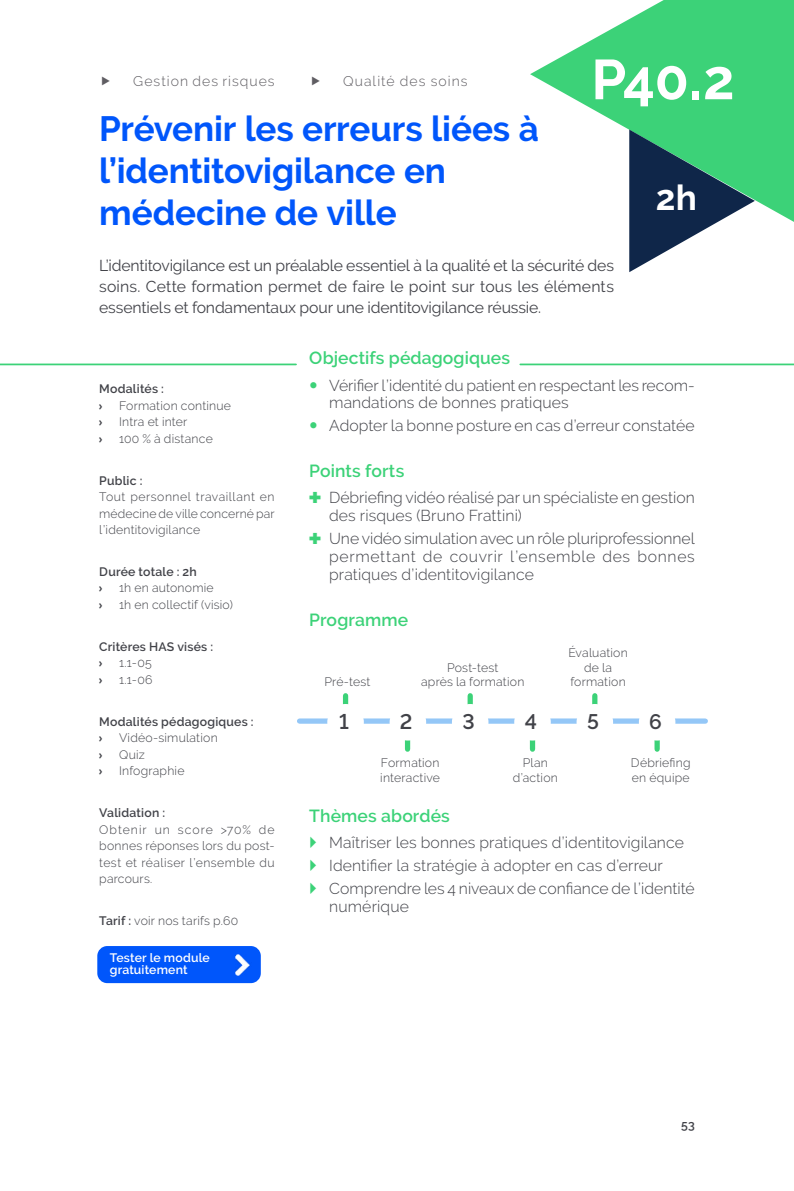
<style>
.page{position:relative;width:794px;height:1191px;background:#fff}
.page>*{position:absolute;margin:0;border:0;box-sizing:border-box;transform-origin:0 0}
.t1{font:700 56px "Raleway";color:#fff}
.t2{font:700 35px/42px "Raleway";letter-spacing:-.005em;color:#0056fb}
.t3{font:700 35px "Raleway";color:#fff}
.t4{font:600 21px "Raleway";color:#414248}
.t5{font:600 17.5px "Raleway";letter-spacing:.005em;color:#3cd278}
.t6{font:300 15.75px/17.8px "Raleway";letter-spacing:.005em;color:#414248}
.t7{font:15.75px/21px "Raleway";letter-spacing:-.01em;color:#414248;text-align:justify}
.t8{font:300 14px "Raleway";letter-spacing:.07em;color:#5f5d62}
.t9{font:300 12.25px/14.7px "Raleway";letter-spacing:.015em;color:#414248;text-align:center}
.t10{font:600 12.25px "Raleway";letter-spacing:.02em;color:#414248}
.t11{font:600 12.25px/12.2px "Raleway";letter-spacing:.01em;color:#fff}
.t12{font:700 12.25px "Quicksand";color:#414248}
.s1{font-weight:600}
.s2{color:#3cd278}
</style>
<div class="page">
<svg style="left:530px;top:0;width:264px;height:222px;fill:#3cd278"></svg>
<svg style="left:629px;top:129px;width:126px;height:143px"></svg>
<hr style="left:0;top:363px;width:296px;height:2px;background:#3cd278">
<hr style="left:520px;top:363px;width:274px;height:2px;background:#3cd278">
<div style="left:343px;top:695px;width:5px;height:29px;background:#3cd278"></div>
<div style="left:467px;top:695px;width:6px;height:29px;background:#3cd278"></div>
<div style="left:530px;top:720px;width:5px;height:29px;background:#3cd278"></div>
<div style="left:405px;top:720px;width:5px;height:29px;background:#3cd278"></div>
<div style="left:592px;top:695px;width:5px;height:29px;background:#3cd278"></div>
<div style="left:654px;top:720px;width:6px;height:29px;background:#3cd278"></div>
<div style="left:299px;top:718px;width:406px;height:5px;background:#94c7f7"></div>
<div style="left:327px;top:704px;width:37px;height:36px;background:#fff;border-radius:50%"></div>
<div style="left:389px;top:704px;width:37px;height:36px;background:#fff;border-radius:50%"></div>
<div style="left:452px;top:704px;width:36px;height:36px;background:#fff;border-radius:50%"></div>
<div style="left:514px;top:704px;width:37px;height:36px;background:#fff;border-radius:50%"></div>
<div style="left:576px;top:704px;width:37px;height:36px;background:#fff;border-radius:50%"></div>
<div style="left:639px;top:704px;width:36px;height:36px;background:#fff;border-radius:50%"></div>
<div style="left:97px;top:946px;width:164px;height:37px;background:#0056fb;border-radius:10px"></div>
<img style="left:235px;top:954px;width:15px;height:21px">
<p class="t8" style="left:133px;top:73px;width:143px">Gestion des risques</p>
<p class="t8" style="left:343px;top:73px;width:126px">Qualité des soins</p>
<h1 class="t1" style="left:591px;top:48px;width:145px">P40.2</h1>
<h2 class="t2" style="left:99px;top:108px;width:441px">Prévenir les erreurs liées à l’identitovigilance en médecine de ville</h2>
<p class="t7" style="left:99px;top:255px;width:516px">L’identitovigilance est un préalable essentiel à la qualité et la sécurité des soins. Cette formation permet de faire le point sur tous les éléments essentiels et fondamentaux pour une identitovigilance réussie.</p>
<h2 class="t3" style="left:656px;top:178px;width:43px">2h</h2>
<p class="t10" style="left:99px;top:382px;width:66px">Modalités :</p>
<p class="t12" style="left:99px;top:395px;width:5px">›</p>
<p class="t9" style="left:119px;top:398px;width:113px">Formation continue</p>
<p class="t12" style="left:99px;top:411px;width:5px">›</p>
<p class="t9" style="left:119px;top:414px;width:70px">Intra et inter</p>
<p class="t12" style="left:99px;top:428px;width:5px">›</p>
<p class="t9" style="left:119px;top:431px;width:95px">100 % à distance</p>
<p class="t10" style="left:99px;top:473px;width:45px">Public :</p>
<p class="t9" style="left:99px;top:488px;width:177px;line-height:16.4px;text-align:justify">Tout personnel travaillant en médecine de ville concerné par l’identitovigilance</p>
<p class="t10" style="left:99px;top:564px;width:99px">Durée totale : 2h</p>
<p class="t12" style="left:99px;top:578px;width:5px">›</p>
<p class="t9" style="left:119px;top:581px;width:96px">1h en autonomie</p>
<p class="t12" style="left:99px;top:594px;width:5px">›</p>
<p class="t9" style="left:119px;top:597px;width:115px">1h en collectif (visio)</p>
<p class="t10" style="left:99px;top:639px;width:115px">Critères HAS visés :</p>
<p class="t12" style="left:99px;top:653px;width:5px">›</p>
<p class="t9" style="left:119px;top:655px;width:34px">1.1-05</p>
<p class="t12" style="left:99px;top:669px;width:5px">›</p>
<p class="t9" style="left:119px;top:672px;width:35px">1.1-06</p>
<p class="t10" style="left:99px;top:714px;width:156px">Modalités pédagogiques :</p>
<p class="t12" style="left:99px;top:728px;width:5px">›</p>
<p class="t9" style="left:119px;top:730px;width:100px">Vidéo-simulation</p>
<p class="t12" style="left:99px;top:744px;width:5px">›</p>
<p class="t9" style="left:119px;top:747px;width:27px">Quiz</p>
<p class="t12" style="left:99px;top:760px;width:5px">›</p>
<p class="t9" style="left:119px;top:763px;width:67px">Infographie</p>
<p class="t10" style="left:99px;top:806px;width:67px">Validation :</p>
<p class="t9" style="left:99px;top:821px;width:177px;line-height:16.4px;text-align:justify">Obtenir un score &gt;70% de bonnes réponses lors du post&shy;test et réaliser l’ensemble du parcours.</p>
<p class="t9" style="left:99px;top:913px;width:141px"><span class="s1">Tarif :</span> voir nos tarifs p.60</p>
<p class="t11" style="left:110px;top:951px;width:101px">Tester le module gratuitement</p>
<p class="t5" style="left:309px;top:348px;width:202px">Objectifs pédagogiques</p>
<p class="t6" style="left:329px;top:376px;width:367px">Vérifier l’identité du patient en respectant les recom&shy;mandations de bonnes pratiques</p>
<p class="t6" style="left:329px;top:417px;width:367px">Adopter la bonne posture en cas d’erreur constatée</p>
<p class="t5" style="left:309px;top:461px;width:97px">Points forts</p>
<p class="t6" style="left:329px;top:489px;width:367px;text-indent:-20px"><span class="s2">✚</span> Débriefing vidéo réalisé par un spécialiste en gestion des risques (Bruno Frattini)</p>
<p class="t6" style="left:329px;top:529px;width:367px;text-align:justify;text-indent:-20px"><span class="s2">✚</span> Une vidéo simulation avec un rôle pluriprofessionnel permettant de couvrir l’ensemble des bonnes pratiques d’identitovigilance</p>
<p class="t5" style="left:309px;top:609px;width:100px">Programme</p>
<p class="t9" style="left:324px;top:674px;width:47px">Pré-test</p>
<p class="t9" style="left:421px;top:660px;width:105px">Post-test<br>après la formation</p>
<p class="t9" style="left:568px;top:645px;width:61px">Évaluation de la formation</p>
<h3 class="t4" style="left:339px;top:709px;width:11px">1</h3>
<h3 class="t4" style="left:400px;top:709px;width:14px">2</h3>
<h3 class="t4" style="left:462px;top:709px;width:14px">3</h3>
<h3 class="t4" style="left:525px;top:709px;width:14px">4</h3>
<h3 class="t4" style="left:587px;top:709px;width:13px">5</h3>
<h3 class="t4" style="left:649px;top:709px;width:14px">6</h3>
<p class="t9" style="left:631px;top:755px;width:61px;text-align:left">Débriefing en équipe</p>
<p class="t9" style="left:380px;top:755px;width:61px;text-align:left">Formation interactive</p>
<p class="t9" style="left:513px;top:755px;width:46px">Plan d’action</p>
<p class="t5" style="left:309px;top:805px;width:142px">Thèmes abordés</p>
<p class="t6" style="left:329px;top:831px;width:367px;line-height:22.8px">Maîtriser les bonnes pratiques d’identitovigilance<br>Identifier la stratégie à adopter en cas d’erreur<br>Comprendre les 4 niveaux de confiance de l’identité</p>
<p class="t6" style="left:329px;top:897px;width:81px">numérique</p>
<p class="t10" style="left:681px;top:1117px;width:15px">53</p>
</div>
